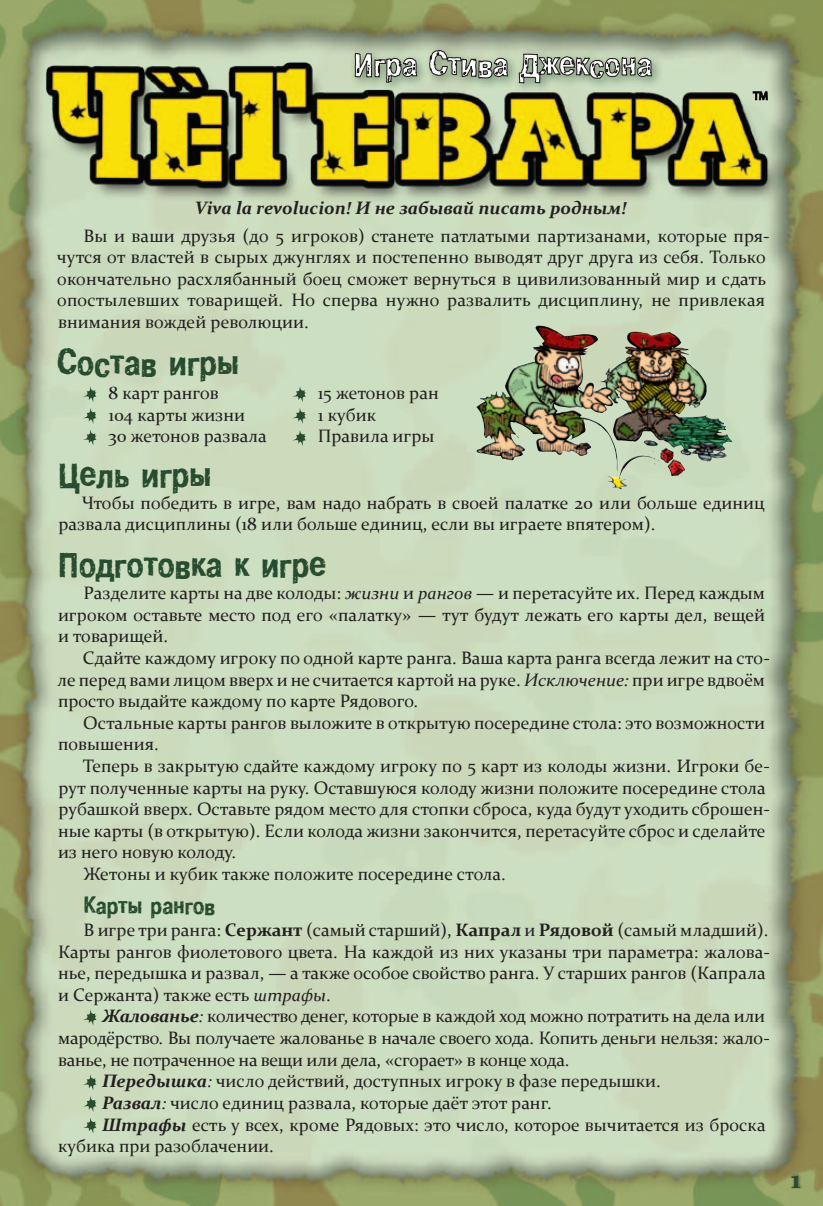
<style>
.page{position:relative;width:823px;height:1206px;background:#fff}
.page>*{position:absolute;margin:0;border:0;box-sizing:border-box;transform-origin:0 0}
.t1{font:40.5px "Crash C";color:#274c2f}
.t2{font:27px "Crash C";color:#274c2f}
.t3{font:700 27px "Constantia";color:#274c2f}
.t4{font:18px/21.6px "Constantia";color:#231f20}
.t5{font:italic 700 18px "Constantia";color:#231f20}
.s1{font-style:italic}
.s2{font-weight:700}
.s3{font-weight:700;font-style:italic}
</style>
<div class="page">
<img style="left:0;top:0;width:823px;height:1205px">
<div style="left:790px;top:1172px;width:14px;height:17px;background:#231f20;opacity:.6"></div>
<img style="left:22px;top:53px;width:756px;height:150px">
<svg style="left:83px;top:1009px;width:14px;height:16px"></svg>
<svg style="left:83px;top:1074px;width:14px;height:16px"></svg>
<svg style="left:83px;top:1096px;width:14px;height:37px"></svg>
<svg style="left:83px;top:386px;width:14px;height:16px"></svg>
<svg style="left:83px;top:408px;width:14px;height:37px"></svg>
<svg style="left:292px;top:386px;width:14px;height:16px"></svg>
<svg style="left:292px;top:408px;width:14px;height:16px"></svg>
<svg style="left:292px;top:430px;width:14px;height:16px"></svg>
<img style="left:476px;top:325px;width:68px;height:135px">
<div style="left:349px;top:44px;width:314px;height:51px;background:#274c2f;opacity:.5"></div>
<svg style="left:354px;top:49px;width:298px;height:46px;background:#a6b29e"></svg>
<svg style="left:752px;top:91px;width:16px;height:9px"></svg>
<p class="t5" style="left:195px;top:195px;width:433px">Viva la revolucion! И не забывай писать родным!</p>
<p class="t4" style="left:57px;top:224px;width:714px;text-indent:27px">Вы и ваши друзья (до 5 игроков) станете патлатыми партизанами, которые пря&shy;чутся от властей в сырых джунглях и постепенно выводят друг друга из себя. Только окончательно расхлябанный боец сможет вернуться в цивилизованный мир и сдать опостылевших товарищей. Но сперва нужно развалить дисциплину, не привлекая внимания вождей революции.</p>
<h1 class="t1" style="left:57px;top:343px;width:184px">Состав игры</h1>
<p class="t4" style="left:108px;top:381px;width:160px">8 карт рангов<br>104 карты жизни<br>30 жетонов развала</p>
<p class="t4" style="left:318px;top:381px;width:122px">15 жетонов ран<br>1 кубик<br>Правила игры</p>
<h1 class="t1" style="left:58px;top:455px;width:155px">Цель игры</h1>
<p class="t4" style="left:59px;top:491px;width:707px;text-indent:23px">Чтобы победить в игре, вам надо набрать в своей палатке 20 или больше единиц развала дисциплины (18 или больше единиц, если вы играете впятером).</p>
<h1 class="t1" style="left:58px;top:545px;width:270px">Подготовка к игре</h1>
<p class="t4" style="left:58px;top:581px;width:708px;text-align:justify;text-indent:26px">Разделите карты на две колоды: <span class="s1">жизни</span> и <span class="s1">рангов</span> — и перетасуйте их. Перед каждым игроком оставьте место под его «палатку» — тут будут лежать его карты дел, вещей и товарищей.</p>
<p class="t4" style="left:57px;top:646px;width:714px;text-indent:26px">Сдайте каждому игроку по одной карте ранга. Ваша карта ранга всегда лежит на сто&shy;ле перед вами лицом вверх и не считается картой на руке. <span class="s1">Исключение:</span> при игре вдвоём просто выдайте каждому по карте Рядового.</p>
<p class="t4" style="left:58px;top:711px;width:708px;text-indent:25px">Остальные карты рангов выложите в открытую посередине стола: это возможности повышения.</p>
<p class="t4" style="left:83px;top:754px;width:688px">Теперь в закрытую сдайте каждому игроку по 5 карт из колоды жизни. Игроки бе-</p>
<p class="t4" style="left:59px;top:775px;width:708px">рут полученные карты на руку. Оставшуюся колоду жизни положите посередине стола</p>
<p class="t4" style="left:59px;top:797px;width:713px">рубашкой вверх. Оставьте рядом место для стопки сброса, куда будут уходить сброшен-</p>
<p class="t4" style="left:58px;top:819px;width:709px">ные карты (в открытую). Если колода жизни закончится, перетасуйте сброс и сделайте</p>
<p class="t4" style="left:58px;top:840px;width:179px">из него новую колоду.</p>
<p class="t4" style="left:84px;top:862px;width:424px">Жетоны и кубик также положите посередине стола.</p>
<h2 class="t2" style="left:84px;top:893px;width:133px">Карты рангов</h2>
<p class="t4" style="left:58px;top:918px;width:713px;text-indent:26px">В игре три ранга: <span class="s2">Сержант</span> (самый старший), <span class="s2">Капрал</span> и <span class="s2">Рядовой</span> (самый младший).<br>Карты рангов фиолетового цвета. На каждой из них указаны три параметра: жалова&shy;нье, передышка и развал, — а также особое свойство ранга. У старших рангов (Капрала и Сержанта) также есть <span class="s1">штрафы</span>.</p>
<p class="t4" style="left:102px;top:1004px;width:664px"><span class="s3">Жалованье</span><span class="s1">:</span> количество денег, которые в каждой ход можно потратить на дела или</p>
<p class="t4" style="left:58px;top:1026px;width:713px">мародёрство. Вы получаете жалованье в начале своего хода. Копить деньги нельзя: жало-</p>
<p class="t4" style="left:58px;top:1047px;width:513px">ванье, не потраченное на вещи или дела, «сгорает» в конце хода.</p>
<p class="t4" style="left:102px;top:1069px;width:560px"><span class="s3">Передышка</span><span class="s1">:</span> число действий, доступных игроку в фазе передышки.</p>
<p class="t4" style="left:102px;top:1091px;width:451px"><span class="s3">Развал</span><span class="s1">:</span> число единиц развала, которые даёт этот ранг.</p>
<p class="t4" style="left:102px;top:1112px;width:665px"><span class="s3">Штрафы</span> есть у всех, кроме Рядовых: это число, которое вычитается из броска</p>
<p class="t4" style="left:58px;top:1134px;width:217px">кубика при разоблачении.</p>
<h2 class="t3" style="left:791px;top:1160px;width:11px">1</h2>
</div>
